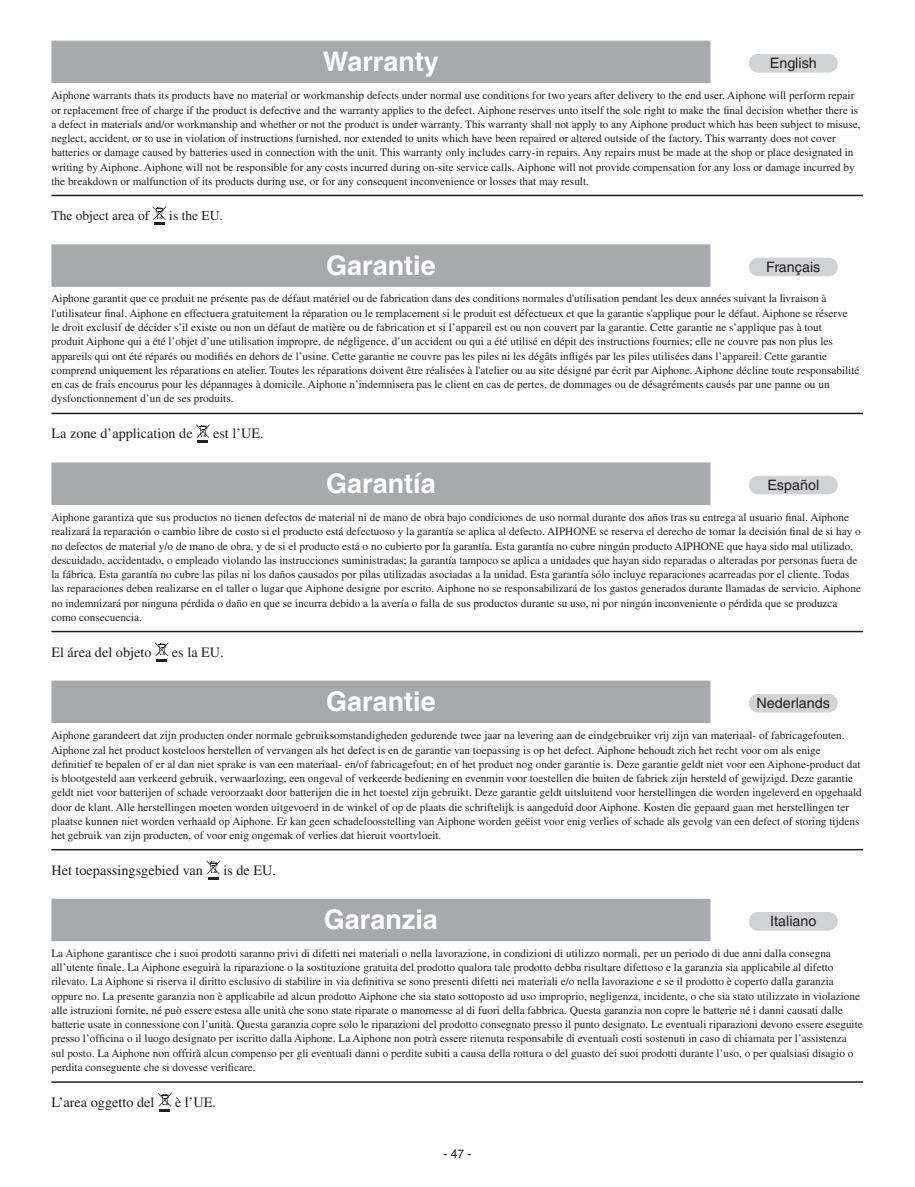
<style>
.page{position:relative;width:915px;height:1187px;background:#fff}
.page>*{position:absolute;margin:0;border:0;box-sizing:border-box;transform-origin:0 0}
.t1{font:700 27px "Helvetica";color:#fff}
.t2{font:14.4px "Helvetica";color:#231f20}
.t3{font:14.25px "Times";color:#231f20}
.t4{font:13.5px "Times";color:#231f20}
.t5{font:12px "Helvetica";color:#231f20}
.t6{font:11.25px/14.2px "Times";color:#231f20}
</style>
<div class="page">
<hr style="left:51px;top:195px;width:812px;height:1px;background:#231f20">
<hr style="left:51px;top:413px;width:812px;height:1px;background:#231f20">
<hr style="left:51px;top:631px;width:812px;height:1px;background:#231f20">
<hr style="left:51px;top:849px;width:812px;height:1px;background:#231f20">
<hr style="left:51px;top:1081px;width:812px;height:1px;background:#231f20">
<div style="left:51px;top:41px;width:659px;height:42px;background:#a8a9ad"></div>
<svg style="left:153px;top:206px;width:13px;height:19px"></svg>
<div style="left:51px;top:244px;width:659px;height:43px;background:#a8a9ad"></div>
<svg style="left:196px;top:424px;width:14px;height:19px"></svg>
<div style="left:51px;top:462px;width:659px;height:43px;background:#a8a9ad"></div>
<svg style="left:155px;top:642px;width:13px;height:19px"></svg>
<div style="left:51px;top:680px;width:659px;height:43px;background:#a8a9ad"></div>
<svg style="left:207px;top:860px;width:13px;height:19px"></svg>
<div style="left:51px;top:898px;width:659px;height:43px;background:#a8a9ad"></div>
<svg style="left:158px;top:1093px;width:13px;height:18px"></svg>
<div style="left:749px;top:54px;width:88px;height:18px;background:#d1d2d4;border-radius:9px"></div>
<div style="left:749px;top:54px;width:89px;height:18px;border:1px solid #d1d2d4;border-radius:9px"></div>
<div style="left:749px;top:258px;width:88px;height:18px;background:#d1d2d4;border-radius:9px"></div>
<div style="left:749px;top:258px;width:89px;height:18px;border:1px solid #d1d2d4;border-radius:9px"></div>
<div style="left:749px;top:476px;width:88px;height:18px;background:#d1d2d4;border-radius:9px"></div>
<div style="left:749px;top:476px;width:89px;height:18px;border:1px solid #d1d2d4;border-radius:9px"></div>
<div style="left:749px;top:694px;width:88px;height:18px;background:#d1d2d4;border-radius:9px"></div>
<div style="left:749px;top:694px;width:89px;height:18px;border:1px solid #d1d2d4;border-radius:9px"></div>
<div style="left:749px;top:912px;width:88px;height:18px;background:#d1d2d4;border-radius:9px"></div>
<div style="left:749px;top:912px;width:89px;height:18px;border:1px solid #d1d2d4;border-radius:9px"></div>
<h1 class="t1" style="left:323px;top:45px;width:117px">Warranty</h1>
<p class="t6" style="left:51px;top:88px;width:811px">Aiphone warrants thats its products have no material or workmanship defects under normal use conditions for two years after delivery to the end user. Aiphone will perform repair or replacement free of charge if the product is defective and the warranty applies to the defect. Aiphone reserves unto itself the sole right to make the final decision whether there is a defect in materials and/or workmanship and whether or not the product is under warranty. This warranty shall not apply to any Aiphone product which has been subject to misuse, neglect, accident, or to use in violation of instructions furnished, nor extended to units which have been repaired or altered outside of the factory. This warranty does not cover batteries or damage caused by batteries used in connection with the unit. This warranty only includes carry-in repairs. Any repairs must be made at the shop or place designated in writing by Aiphone. Aiphone will not be responsible for any costs incurred during on-site service calls. Aiphone will not provide compensation for any loss or damage incurred by the breakdown or malfunction of its products during use, or for any consequent inconvenience or losses that may result.</p>
<p class="t4" style="left:51px;top:208px;width:99px">The object area of</p>
<p class="t4" style="left:169px;top:208px;width:55px">is the EU.</p>
<h1 class="t1" style="left:326px;top:249px;width:111px">Garantie</h1>
<p class="t6" style="left:51px;top:291px;width:810px">Aiphone garantit que ce produit ne présente pas de défaut matériel ou de fabrication dans des conditions normales d'utilisation pendant les deux années suivant la livraison à l'utilisateur final. Aiphone en effectuera gratuitement la réparation ou le remplacement si le produit est défectueux et que la garantie s'applique pour le défaut. Aiphone se réserve<br>le droit exclusif de décider s’il existe ou non un défaut de matière ou de fabrication et si l’appareil est ou non couvert par la garantie. Cette garantie ne s’applique pas à tout<br>produit Aiphone qui a été l’objet d’une utilisation impropre, de négligence, d’un accident ou qui a été utilisé en dépit des instructions fournies; elle ne couvre pas non plus les appareils qui ont été réparés ou modifiés en dehors de l’usine. Cette garantie ne couvre pas les piles ni les dégâts infligés par les piles utilisées dans l’appareil. Cette garantie comprend uniquement les réparations en atelier. Toutes les réparations doivent être réalisées à l'atelier ou au site désigné par écrit par Aiphone. Aiphone décline toute responsabilité en cas de frais encourus pour les dépannages à domicile. Aiphone n’indemnisera pas le client en cas de pertes, de dommages ou de désagréments causés par une panne ou un dysfonctionnement d’un de ses produits.</p>
<p class="t3" style="left:51px;top:425px;width:143px">La zone d’application de</p>
<p class="t3" style="left:213px;top:425px;width:52px">est l’UE.</p>
<h1 class="t1" style="left:326px;top:467px;width:111px">Garantía</h1>
<p class="t6" style="left:51px;top:510px;width:811px">Aiphone garantiza que sus productos no tienen defectos de material ni de mano de obra bajo condiciones de uso normal durante dos años tras su entrega al usuario final. Aiphone realizará la reparación o cambio libre de costo si el producto está defectuoso y la garantía se aplica al defecto. AIPHONE se reserva el derecho de tomar la decisión final de si hay o no defectos de material y/o de mano de obra, y de si el producto está o no cubierto por la garantía. Esta garantía no cubre ningún producto AIPHONE que haya sido mal utilizado, descuidado, accidentado, o empleado violando las instrucciones suministradas; la garantía tampoco se aplica a unidades que hayan sido reparadas o alteradas por personas fuera de la fábrica. Esta garantía no cubre las pilas ni los daños causados por pilas utilizadas asociadas a la unidad. Esta garantía sólo incluye reparaciones acarreadas por el cliente. Todas las reparaciones deben realizarse en el taller o lugar que Aiphone designe por escrito. Aiphone no se responsabilizará de los gastos generados durante llamadas de servicio. Aiphone no indemnizará por ninguna pérdida o daño en que se incurra debido a la avería o falla de sus productos durante su uso, ni por ningún inconveniente o pérdida que se produzca como consecuencia.</p>
<p class="t3" style="left:51px;top:644px;width:102px">El área del objeto</p>
<p class="t3" style="left:172px;top:644px;width:53px">es la EU.</p>
<h1 class="t1" style="left:326px;top:685px;width:111px">Garantie</h1>
<p class="t6" style="left:51px;top:728px;width:812px">Aiphone garandeert dat zijn producten onder normale gebruiksomstandigheden gedurende twee jaar na levering aan de eindgebruiker vrij zijn van materiaal- of fabricagefouten.<br>Aiphone zal het product kosteloos herstellen of vervangen als het defect is en de garantie van toepassing is op het defect. Aiphone behoudt zich het recht voor om als enige definitief te bepalen of er al dan niet sprake is van een materiaal- en/of fabricagefout; en of het product nog onder garantie is. Deze garantie geldt niet voor een Aiphone-product dat is blootgesteld aan verkeerd gebruik, verwaarlozing, een ongeval of verkeerde bediening en evenmin voor toestellen die buiten de fabriek zijn hersteld of gewijzigd. Deze garantie geldt niet voor batterijen of schade veroorzaakt door batterijen die in het toestel zijn gebruikt. Deze garantie geldt uitsluitend voor herstellingen die worden ingeleverd en opgehaald door de klant. Alle herstellingen moeten worden uitgevoerd in de winkel of op de plaats die schriftelijk is aangeduid door Aiphone. Kosten die gepaard gaan met herstellingen ter plaatse kunnen niet worden verhaald op Aiphone. Er kan geen schadeloosstelling van Aiphone worden geëist voor enig verlies of schade als gevolg van een defect of storing tijdens het gebruik van zijn producten, of voor enig ongemak of verlies dat hieruit voortvloeit.</p>
<p class="t3" style="left:51px;top:862px;width:153px">Het toepassingsgebied van</p>
<p class="t3" style="left:223px;top:862px;width:54px">is de EU.</p>
<h1 class="t1" style="left:324px;top:903px;width:116px">Garanzia</h1>
<p class="t6" style="left:51px;top:946px;width:813px">La Aiphone garantisce che i suoi prodotti saranno privi di difetti nei materiali o nella lavorazione, in condizioni di utilizzo normali, per un periodo di due anni dalla consegna all’utente finale. La Aiphone eseguirà la riparazione o la sostituzione gratuita del prodotto qualora tale prodotto debba risultare difettoso e la garanzia sia applicabile al difetto rilevato. La Aiphone si riserva il diritto esclusivo di stabilire in via definitiva se sono presenti difetti nei materiali e/o nella lavorazione e se il prodotto è coperto dalla garanzia oppure no. La presente garanzia non è applicabile ad alcun prodotto Aiphone che sia stato sottoposto ad uso improprio, negligenza, incidente, o che sia stato utilizzato in violazione alle istruzioni fornite, né può essere estesa alle unità che sono state riparate o manomesse al di fuori della fabbrica. Questa garanzia non copre le batterie né i danni causati dalle batterie usate in connessione con l’unità. Questa garanzia copre solo le riparazioni del prodotto consegnato presso il punto designato. Le eventuali riparazioni devono essere eseguite presso l’officina o il luogo designato per iscritto dalla Aiphone. La Aiphone non potrà essere ritenuta responsabile di eventuali costi sostenuti in caso di chiamata per l’assistenza<br>sul posto. La Aiphone non offrirà alcun compenso per gli eventuali danni o perdite subiti a causa della rottura o del guasto dei suoi prodotti durante l’uso, o per qualsiasi disagio o perdita conseguente che si dovesse verificare.</p>
<p class="t3" style="left:51px;top:1094px;width:105px">L’area oggetto del</p>
<p class="t3" style="left:175px;top:1094px;width:43px">è l’UE.</p>
<p class="t2" style="left:770px;top:55px;width:48px">English</p>
<p class="t2" style="left:766px;top:259px;width:56px">Français</p>
<p class="t2" style="left:767px;top:477px;width:53px">Español</p>
<p class="t2" style="left:757px;top:695px;width:75px">Nederlands</p>
<p class="t2" style="left:770px;top:913px;width:48px">Italiano</p>
<p class="t5" style="left:443px;top:1146px;width:30px">- 47 -</p>
</div>
